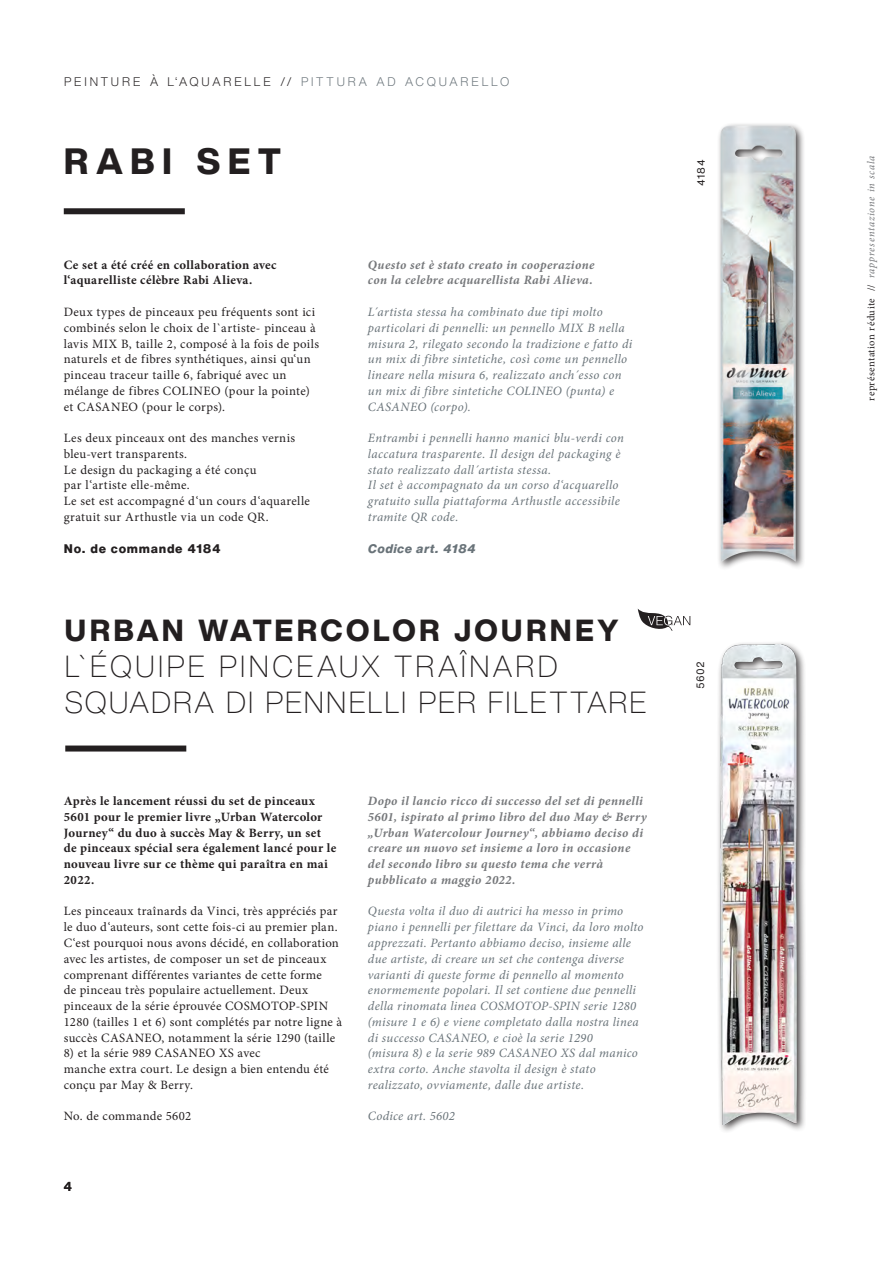
<style>
.page{position:relative;width:893px;height:1263px;background:#fff}
.page>*{position:absolute;margin:0;border:0;box-sizing:border-box;transform-origin:0 0}
.t1{font:800 36px "Helvetica Now Display";letter-spacing:.215em;color:#231f20}
.t2{font:300 expanded 30px/36px "Helvetica Now Display";letter-spacing:.075em;color:#231f20}
.t3{font:800 30px "Helvetica Now Display";letter-spacing:.11em;color:#231f20}
.t4{font:italic 12.75px/15.8px "Minion Pro";letter-spacing:.025em;color:#697379}
.t5{font:12.75px/15.8px "Minion Pro";letter-spacing:.025em;color:#231f20}
.t6{font:italic 700 12.75px/15.8px "Minion Pro";letter-spacing:.03em;color:#76787b}
.t7{font:700 12.75px/15.8px "Minion Pro";letter-spacing:.025em;color:#231f20}
.t8{font:700 12.75px "Helvetica Now Display";color:#231f20}
.t9{font:300 12.3px "Helvetica Now Text";letter-spacing:.17em;color:#231f20}
.t10{font:800 12.3px "Helvetica Now Text";letter-spacing:.055em;color:#231f20}
.t11{font:italic 700 expanded 12.3px "Helvetica Now Text";letter-spacing:.025em;color:#697379}
.t12{font:10.5px "Minion Pro";letter-spacing:.03em;color:#231f20}
.t13{font:10.5px "Helvetica Now Text";letter-spacing:.045em;color:#231f20}
.s1{color:#697379}
.s2{font-style:italic;color:#76787b}
</style>
<div class="page">
<img style="left:719px;top:124px;width:85px;height:444px">
<div style="left:716px;top:640px;width:90px;height:494px;background:#231f20;opacity:.85"></div>
<img style="left:720px;top:644px;width:76px;height:480px">
<div style="left:64px;top:208px;width:121px;height:6px;background:#231f20"></div>
<div style="left:65px;top:745px;width:121px;height:6px;background:#231f20"></div>
<svg style="left:638px;top:609px;width:52px;height:22px"></svg>
<p class="t9" style="left:64px;top:73px;width:447px">PEINTURE À L‘AQUARELLE // <span class="s1">PITTURA AD ACQUARELLO</span></p>
<h1 class="t1" style="left:64px;top:136px;width:218px">RABI SET</h1>
<p class="t7" style="left:64px;top:257px;width:214px">Ce set a été créé en collaboration avec l‘aquarelliste célèbre Rabi Alieva.</p>
<p class="t5" style="left:64px;top:304px;width:257px">Deux types de pinceaux peu fréquents sont ici combinés selon le choix de l`artiste- pinceau à lavis MIX B, taille 2, composé à la fois de poils naturels et de fibres synthétiques, ainsi qu‘un pinceau traceur taille 6, fabriqué avec un mélange de fibres COLINEO (pour la pointe) et CASANEO (pour le corps).</p>
<p class="t5" style="left:64px;top:430px;width:248px">Les deux pinceaux ont des manches vernis bleu-vert transparents.<br>Le design du packaging a été conçu<br>par l‘artiste elle-même.<br>Le set est accompagné d‘un cours d‘aquarelle gratuit sur Arthustle via un code QR.</p>
<p class="t10" style="left:64px;top:539px;width:159px">No. de commande 4184</p>
<p class="t6" style="left:368px;top:256px;width:228px">Questo set è stato creato in cooperazione con la celebre acquarellista Rabi Alieva.</p>
<p class="t4" style="left:368px;top:304px;width:266px">L´artista stessa ha combinato due tipi molto particolari di pennelli: un pennello MIX B nella misura 2, rilegato secondo la tradizione e fatto di un mix di fibre sintetiche, così come un pennello lineare nella misura 6, realizzato anch´esso con un mix di fibre sintetiche COLINEO (punta) e CASANEO (corpo).</p>
<p class="t4" style="left:368px;top:430px;width:258px">Entrambi i pennelli hanno manici blu-verdi con laccatura trasparente. Il design del packaging è stato realizzato dall´artista stessa.<br>Il set è accompagnato da un corso d‘acquarello gratuito sulla piattaforma Arthustle accessibile tramite QR code.</p>
<p class="t11" style="left:368px;top:539px;width:109px">Codice art. 4184</p>
<h2 class="t3" style="left:65px;top:610px;width:555px">URBAN WATERCOLOR JOURNEY</h2>
<h2 class="t2" style="left:65px;top:648px;width:583px">L`ÉQUIPE PINCEAUX TRAÎNARD<br>SQUADRA DI PENNELLI PER FILETTARE</h2>
<p class="t7" style="left:64px;top:793px;width:274px">Après le lancement réussi du set de pinceaux 5601 pour le premier livre „Urban Watercolor Journey“ du duo à succès May &amp; Berry, un set de pinceaux spécial sera également lancé pour le nouveau livre sur ce thème qui paraîtra en mai 2022.</p>
<p class="t5" style="left:64px;top:903px;width:280px">Les pinceaux traînards da Vinci, très appréciés par le duo d‘auteurs, sont cette fois-ci au premier plan.<br>C‘est pourquoi nous avons décidé, en collaboration avec les artistes, de composer un set de pinceaux comprenant différentes variantes de cette forme<br>de pinceau très populaire actuellement. Deux pinceaux de la série éprouvée COSMOTOP-SPIN 1280 (tailles 1 et 6) sont complétés par notre ligne à succès CASANEO, notamment la série 1290 (taille</p>
<p class="t5" style="left:64px;top:1045px;width:267px">8) et la série 989 CASANEO XS avec<br>manche extra court. Le design a bien entendu été conçu par May &amp; Berry.</p>
<p class="t5" style="left:64px;top:1108px;width:129px">No. de commande 5602</p>
<p class="t8" style="left:64px;top:1178px;width:10px">4</p>
<p class="t6" style="left:368px;top:793px;width:280px">Dopo il lancio ricco di successo del set di pennelli 5601, ispirato al primo libro del duo May &amp; Berry „Urban Watercolour Journey“, abbiamo deciso di creare un nuovo set insieme a loro in occasione del secondo libro su questo tema che verrà pubblicato a maggio 2022.</p>
<p class="t4" style="left:368px;top:903px;width:277px">Questa volta il duo di autrici ha messo in primo piano i pennelli per filettare da Vinci, da loro molto apprezzati. Pertanto abbiamo deciso, insieme alle due artiste, di creare un set che contenga diverse varianti di queste forme di pennello al momento enormemente popolari. Il set contiene due pennelli della rinomata linea COSMOTOP-SPIN serie 1280 (misure 1 e 6) e viene completato dalla nostra linea di successo CASANEO, e cioè la serie 1290<br>(misura 8) e la serie 989 CASANEO XS dal manico extra corto. Anche stavolta il design è stato realizzato, ovviamente, dalle due artiste.</p>
<p class="t4" style="left:368px;top:1108px;width:88px">Codice art. 5602</p>
<p class="t13" style="left:693px;top:186px;width:28px;rotate:-90deg">4184</p>
<p class="t13" style="left:693px;top:689px;width:30px;rotate:-90deg">5602</p>
<p class="t12" style="left:864px;top:400px;width:246px;rotate:-90deg">représentation réduite // <span class="s2">rappresentazione in scala</span></p>
</div>
